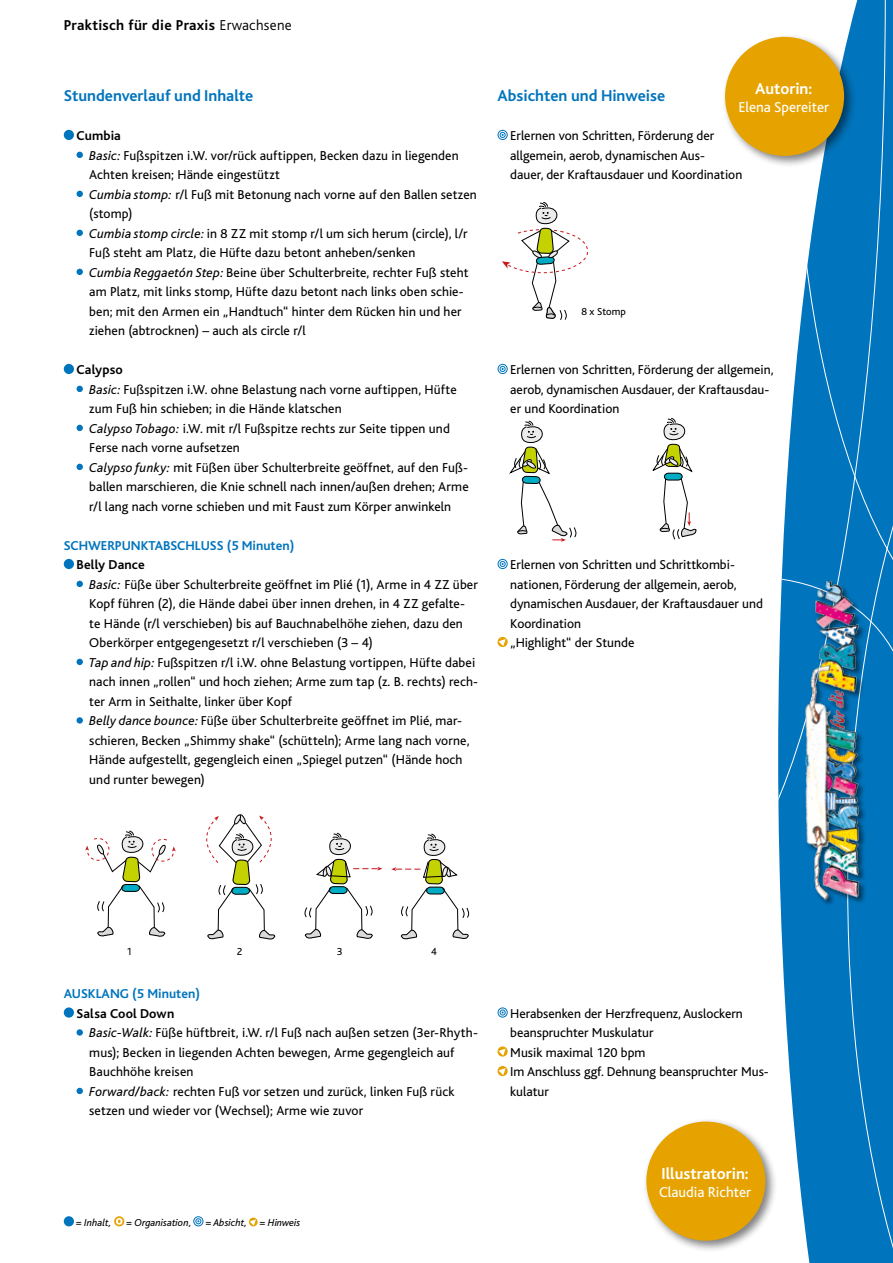
<style>
.page{position:relative;width:893px;height:1263px;background:#fff}
.page>*{position:absolute;margin:0;border:0;box-sizing:border-box;transform-origin:0 0}
.t1{font:700 16.5px "Bliss";color:#0074bc}
.t2{font:700 16.5px "Bliss";color:#fff}
.t3{font:700 15px "Bliss";letter-spacing:.02em;color:#000}
.t4{font:15px "Bliss";color:#fff}
.t5{font:13.5px/19.5px "Bliss";letter-spacing:.005em;color:#000}
.t6{font:700 13.5px "Bliss";color:#0074bc}
.t7{font:10.65px "Bliss";color:#000}
.t8{font:italic 10.5px "Bliss";color:#000}
.t9{font:9.15px "Bliss";color:#000}
.s1{font-weight:300}
.s2{font-weight:700}
.s3{font-style:italic}
</style>
<div class="page">
<svg style="left:497px;top:130px;width:11px;height:10px"></svg>
<svg style="left:497px;top:364px;width:11px;height:10px"></svg>
<svg style="left:497px;top:559px;width:11px;height:10px"></svg>
<svg style="left:497px;top:637px;width:11px;height:10px"></svg>
<svg style="left:497px;top:1007px;width:11px;height:11px"></svg>
<svg style="left:497px;top:1046px;width:11px;height:11px"></svg>
<svg style="left:497px;top:1066px;width:11px;height:11px"></svg>
<div style="left:64px;top:130px;width:10px;height:10px;background:#0074bc;border-radius:50%"></div>
<svg style="left:77px;top:152px;width:6px;height:6px"></svg>
<svg style="left:77px;top:191px;width:6px;height:6px"></svg>
<svg style="left:77px;top:230px;width:6px;height:6px"></svg>
<svg style="left:77px;top:269px;width:6px;height:6px"></svg>
<div style="left:64px;top:364px;width:10px;height:10px;background:#0074bc;border-radius:50%"></div>
<svg style="left:77px;top:386px;width:6px;height:6px"></svg>
<svg style="left:77px;top:425px;width:6px;height:6px"></svg>
<svg style="left:77px;top:464px;width:6px;height:6px"></svg>
<div style="left:64px;top:559px;width:10px;height:10px;background:#0074bc;border-radius:50%"></div>
<svg style="left:77px;top:581px;width:6px;height:6px"></svg>
<svg style="left:77px;top:659px;width:6px;height:6px"></svg>
<div style="left:77px;top:717px;width:6px;height:7px;background:#0074bc;border-radius:50%"></div>
<div style="left:64px;top:1007px;width:10px;height:11px;background:#0074bc;border-radius:50%"></div>
<div style="left:77px;top:1029px;width:6px;height:7px;background:#0074bc;border-radius:50%"></div>
<svg style="left:77px;top:1088px;width:6px;height:6px"></svg>
<div style="left:64px;top:1216px;width:10px;height:10px;background:#0074bc;border-radius:50%"></div>
<svg style="left:114px;top:1216px;width:10px;height:10px"></svg>
<svg style="left:116px;top:1218px;width:6px;height:7px"></svg>
<svg style="left:193px;top:1216px;width:10px;height:10px"></svg>
<svg style="left:248px;top:1217px;width:10px;height:10px"></svg>
<svg style="left:803px;top:0;width:90px;height:301px;background:#298ac7"></svg>
<svg style="left:778px;top:301px;width:115px;height:962px;background:#1b83c3"></svg>
<div style="left:721px;top:33px;width:136px;height:135px;background:#000;opacity:.5"></div>
<div style="left:726px;top:38px;width:117px;height:117px;background:#e6a300;border-radius:50%"></div>
<div style="left:725px;top:37px;width:119px;height:119px;border:2px solid #e6a300;border-radius:50%"></div>
<img style="left:805px;top:574px;width:62px;height:335px">
<div style="left:642px;top:1117px;width:136px;height:136px;background:#000;opacity:.5"></div>
<div style="left:647px;top:1122px;width:117px;height:118px;background:#e6a300;border-radius:50%"></div>
<div style="left:646px;top:1121px;width:119px;height:120px;border:2px solid #e6a300;border-radius:50%"></div>
<svg style="left:502px;top:202px;width:86px;height:118px"></svg>
<svg style="left:509px;top:420px;width:68px;height:122px"></svg>
<svg style="left:652px;top:418px;width:45px;height:122px"></svg>
<svg style="left:85px;top:830px;width:91px;height:106px"></svg>
<svg style="left:206px;top:814px;width:70px;height:125px"></svg>
<svg style="left:304px;top:832px;width:78px;height:106px"></svg>
<svg style="left:391px;top:833px;width:78px;height:106px"></svg>
<p class="t3" style="left:64px;top:18px;width:230px">Praktisch für die Praxis <span class="s1">Erwachsene</span></p>
<p class="t1" style="left:64px;top:87px;width:191px">Stundenverlauf und Inhalte</p>
<p class="t5" style="left:89px;top:126px;width:389px;text-indent:-13px"><span class="s2">Cumbia<br></span><span class="s3">Basic:</span> Fußspitzen i.W. vor/rück auftippen, Becken dazu in liegenden Achten kreisen; Hände eingestützt<br><span class="s3">Cumbia stomp:</span> r/l Fuß mit Betonung nach vorne auf den Ballen setzen (stomp)<br><span class="s3">Cumbia stomp circle:</span> in 8 ZZ mit stomp r/l um sich herum (circle), l/r Fuß steht am Platz, die Hüfte dazu betont anheben/senken<br><span class="s3">Cumbia Reggaetón Step:</span> Beine über Schulterbreite, rechter Fuß steht am Platz, mit links stomp, Hüfte dazu betont nach links oben schie&shy;ben; mit den Armen ein „Handtuch“ hinter dem Rücken hin und her ziehen (abtrocknen) – auch als circle r/l</p>
<p class="t5" style="left:89px;top:360px;width:381px;text-indent:-13px"><span class="s2">Calypso<br></span><span class="s3">Basic:</span> Fußspitzen i.W. ohne Belastung nach vorne auftippen, Hüfte zum Fuß hin schieben; in die Hände klatschen<br><span class="s3">Calypso Tobago:</span> i.W. mit r/l Fußspitze rechts zur Seite tippen und Ferse nach vorne aufsetzen<br><span class="s3">Calypso funky:</span> mit Füßen über Schulterbreite geöffnet, auf den Fuß&shy;ballen marschieren, die Knie schnell nach innen/außen drehen; Arme r/l lang nach vorne schieben und mit Faust zum Körper anwinkeln</p>
<p class="t6" style="left:64px;top:538px;width:232px">SCHWERPUNKTABSCHLUSS (5 Minuten)</p>
<p class="t5" style="left:89px;top:555px;width:390px;text-indent:-13px"><span class="s2">Belly Dance<br></span><span class="s3">Basic:</span> Füße über Schulterbreite geöffnet im Plié (1), Arme in 4 ZZ über Kopf führen (2), die Hände dabei über innen drehen, in 4 ZZ gefalte&shy;te Hände (r/l verschieben) bis auf Bauchnabelhöhe ziehen, dazu den Oberkörper entgegengesetzt r/l verschieben (3 – 4)<br><span class="s3">Tap and hip:</span> Fußspitzen r/l i.W. ohne Belastung vortippen, Hüfte dabei nach innen „rollen“ und hoch ziehen; Arme zum tap (z. B. rechts) rech&shy;ter Arm in Seithalte, linker über Kopf<br><span class="s3">Belly dance bounce:</span> Füße über Schulterbreite geöffnet im Plié, mar&shy;schieren, Becken „Shimmy shake“ (schütteln); Arme lang nach vorne, Hände aufgestellt, gegengleich einen „Spiegel putzen“ (Hände hoch und runter bewegen)</p>
<p class="t9" style="left:399px;top:466px;width:63px">Merenque Funky</p>
<p class="t7" style="left:193px;top:611px;width:46px">8 x Stomp</p>
<p class="t1" style="left:497px;top:87px;width:169px">Absichten und Hinweise</p>
<p class="t2" style="left:755px;top:80px;width:59px">Autorin:</p>
<p class="t4" style="left:738px;top:99px;width:92px">Elena Spereiter</p>
<p class="t5" style="left:510px;top:126px;width:234px">Erlernen von Schritten, Förderung der allgemein, aerob, dynamischen Aus-<br>dauer, der Kraftausdauer und Koordination</p>
<p class="t7" style="left:581px;top:306px;width:46px">8 x Stomp</p>
<p class="t5" style="left:510px;top:360px;width:265px">Erlernen von Schritten, Förderung der allgemein, aerob, dynamischen Ausdauer, der Kraftausdau&shy;er und Koordination</p>
<p class="t7" style="left:561px;top:365px;width:46px">8 x Stomp</p>
<p class="t5" style="left:510px;top:555px;width:254px">Erlernen von Schritten und Schrittkombi&shy;nationen, Förderung der allgemein, aerob, dynamischen Ausdauer, der Kraftausdauer und Koordination<br>„Highlight“ der Stunde</p>
<p class="t7" style="left:515px;top:642px;width:7px">1</p>
<p class="t7" style="left:626px;top:642px;width:7px">2</p>
<p class="t7" style="left:126px;top:946px;width:7px">1</p>
<p class="t7" style="left:237px;top:946px;width:7px">2</p>
<p class="t7" style="left:337px;top:946px;width:7px">3</p>
<p class="t7" style="left:431px;top:946px;width:7px">4</p>
<p class="t6" style="left:64px;top:987px;width:18px">Ausklang</p>
<p class="t6" style="left:132px;top:987px;width:69px">(5 Minuten)</p>
<p class="t5" style="left:89px;top:1004px;width:390px;text-indent:-13px"><span class="s2">Salsa Cool Down<br></span><span class="s3">Basic-Walk:</span> Füße hüftbreit, i.W. r/l Fuß nach außen setzen (3er-Rhyth&shy;mus); Becken in liegenden Achten bewegen, Arme gegengleich auf Bauchhöhe kreisen<br><span class="s3">Forward/back:</span> rechten Fuß vor setzen und zurück, linken Fuß rück setzen und wieder vor (Wechsel); Arme wie zuvor</p>
<p class="t8" style="left:76px;top:1217px;width:37px">= Inhalt,</p>
<p class="t8" style="left:126px;top:1217px;width:67px">= Organisation,</p>
<p class="t8" style="left:205px;top:1217px;width:96px">= Absicht, = Hinweis</p>
<p class="t5" style="left:510px;top:1004px;width:260px">Herabsenken der Herzfrequenz, Auslockern beanspruchter Muskulatur<br>Musik maximal 120 bpm<br>Im Anschluss ggf. Dehnung beanspruchter Mus&shy;kulatur</p>
<p class="t2" style="left:662px;top:1165px;width:89px">Illustratorin:</p>
<p class="t4" style="left:659px;top:1184px;width:94px">Claudia Richter</p>
</div>
